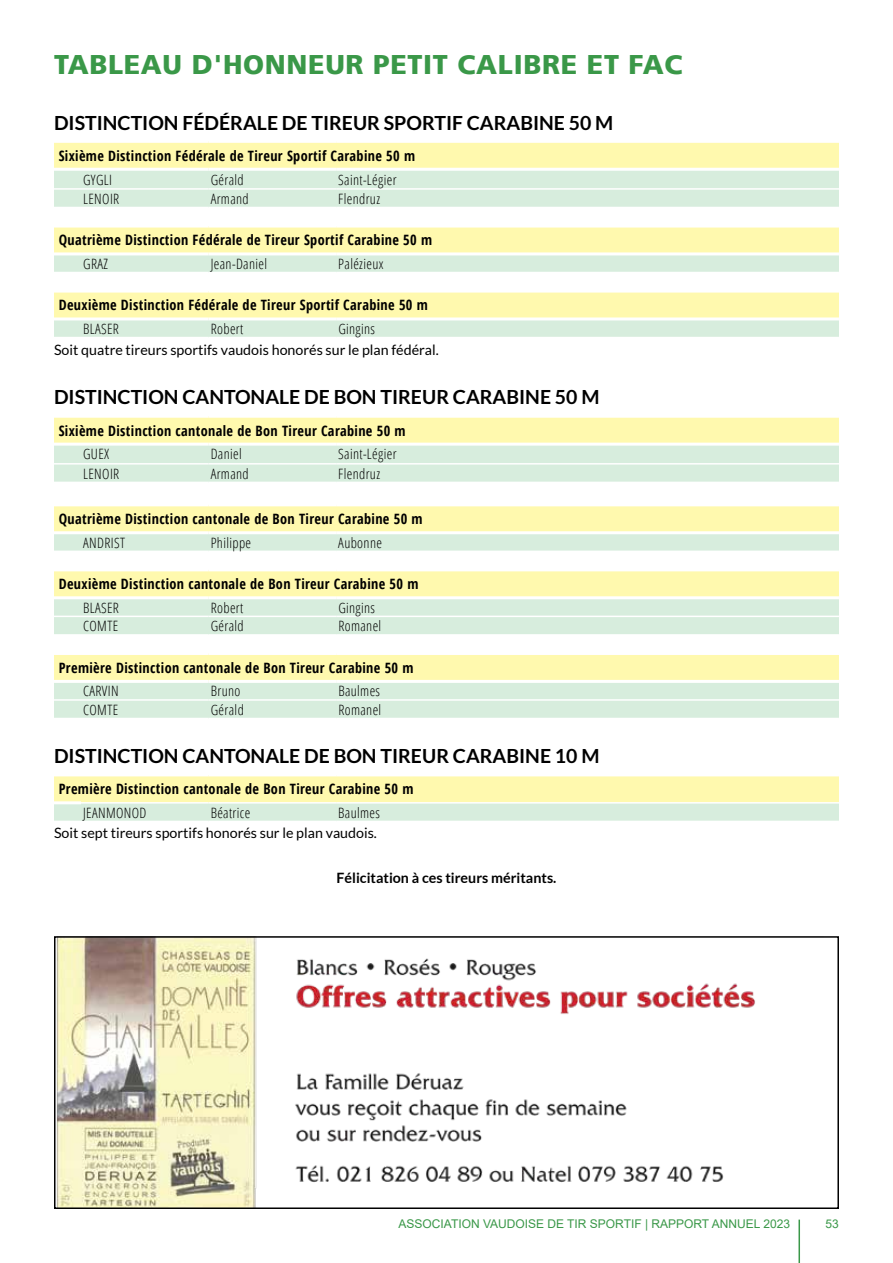
<style>
.page{position:relative;width:893px;height:1263px;background:#fff}
.page>*{position:absolute;margin:0;border:0;box-sizing:border-box;transform-origin:0 0}
.t1{font:900 27px "Frutiger";letter-spacing:.025em;color:#3a9848}
.t2{font:700 19.5px "Lato";color:#000}
.t3{font:700 condensed 14.25px "Open Sans";letter-spacing:.025em;color:#000}
.t4{font:300 condensed 14.25px "Open Sans";letter-spacing:.025em;color:#000}
.t5{font:14.25px "Lato";color:#000}
.t6{font:700 14.25px "Lato";color:#000}
.t7{font:12px "Arial";color:#3a9848}
</style>
<div class="page">
<hr style="left:798px;top:1219px;width:2px;height:44px;background:#3a9848">
<div style="left:54px;top:143px;width:785px;height:25px;background:#fff9ae"></div>
<svg style="left:54px;top:171px;width:785px;height:166px"></svg>
<svg style="left:54px;top:207px;width:27px;height:1px"></svg>
<hr style="left:81px;top:207px;width:128px;height:1px;background:#fff">
<hr style="left:209px;top:207px;width:127px;height:1px;background:#fff">
<hr style="left:336px;top:207px;width:503px;height:1px;background:#fff">
<hr style="left:54px;top:225px;width:27px;height:3px;background:#fff">
<hr style="left:81px;top:225px;width:128px;height:3px;background:#fff">
<hr style="left:209px;top:225px;width:127px;height:3px;background:#fff">
<hr style="left:336px;top:225px;width:503px;height:3px;background:#fff">
<hr style="left:54px;top:252px;width:27px;height:3px;background:#fff">
<hr style="left:81px;top:252px;width:128px;height:3px;background:#fff">
<hr style="left:209px;top:252px;width:127px;height:3px;background:#fff">
<hr style="left:336px;top:252px;width:503px;height:3px;background:#fff">
<hr style="left:54px;top:290px;width:27px;height:3px;background:#fff">
<hr style="left:81px;top:290px;width:128px;height:3px;background:#fff">
<hr style="left:209px;top:290px;width:127px;height:3px;background:#fff">
<hr style="left:336px;top:290px;width:503px;height:3px;background:#fff">
<hr style="left:54px;top:317px;width:27px;height:3px;background:#fff">
<hr style="left:81px;top:317px;width:128px;height:3px;background:#fff">
<hr style="left:209px;top:317px;width:127px;height:3px;background:#fff">
<hr style="left:336px;top:317px;width:503px;height:3px;background:#fff">
<hr style="left:54px;top:188px;width:27px;height:2px;background:#fff">
<hr style="left:81px;top:188px;width:128px;height:2px;background:#fff">
<svg style="left:54px;top:272px;width:27px;height:1px"></svg>
<hr style="left:81px;top:272px;width:128px;height:1px;background:#fff">
<hr style="left:209px;top:188px;width:127px;height:2px;background:#fff">
<hr style="left:336px;top:188px;width:503px;height:2px;background:#fff">
<hr style="left:209px;top:272px;width:127px;height:1px;background:#fff">
<hr style="left:336px;top:272px;width:503px;height:1px;background:#fff">
<div style="left:54px;top:418px;width:785px;height:25px;background:#fff9ae"></div>
<svg style="left:54px;top:446px;width:785px;height:272px"></svg>
<svg style="left:54px;top:482px;width:27px;height:1px"></svg>
<hr style="left:81px;top:482px;width:128px;height:1px;background:#fff">
<hr style="left:209px;top:482px;width:127px;height:1px;background:#fff">
<hr style="left:336px;top:482px;width:503px;height:1px;background:#fff">
<hr style="left:54px;top:503px;width:27px;height:3px;background:#fff">
<hr style="left:81px;top:503px;width:128px;height:3px;background:#fff">
<hr style="left:209px;top:503px;width:127px;height:3px;background:#fff">
<hr style="left:336px;top:503px;width:503px;height:3px;background:#fff">
<hr style="left:54px;top:531px;width:27px;height:3px;background:#fff">
<hr style="left:81px;top:531px;width:128px;height:3px;background:#fff">
<hr style="left:209px;top:531px;width:127px;height:3px;background:#fff">
<hr style="left:336px;top:531px;width:503px;height:3px;background:#fff">
<hr style="left:54px;top:568px;width:27px;height:3px;background:#fff">
<hr style="left:81px;top:568px;width:128px;height:3px;background:#fff">
<hr style="left:209px;top:568px;width:127px;height:3px;background:#fff">
<hr style="left:336px;top:568px;width:503px;height:3px;background:#fff">
<hr style="left:54px;top:596px;width:27px;height:3px;background:#fff">
<hr style="left:81px;top:596px;width:128px;height:3px;background:#fff">
<hr style="left:209px;top:596px;width:127px;height:3px;background:#fff">
<hr style="left:336px;top:596px;width:503px;height:3px;background:#fff">
<hr style="left:54px;top:652px;width:27px;height:3px;background:#fff">
<hr style="left:81px;top:652px;width:128px;height:3px;background:#fff">
<hr style="left:209px;top:652px;width:127px;height:3px;background:#fff">
<hr style="left:336px;top:652px;width:503px;height:3px;background:#fff">
<hr style="left:54px;top:680px;width:27px;height:3px;background:#fff">
<hr style="left:81px;top:680px;width:128px;height:3px;background:#fff">
<hr style="left:209px;top:680px;width:127px;height:3px;background:#fff">
<hr style="left:336px;top:680px;width:503px;height:3px;background:#fff">
<hr style="left:54px;top:463px;width:27px;height:2px;background:#fff">
<hr style="left:81px;top:463px;width:128px;height:2px;background:#fff">
<svg style="left:54px;top:551px;width:27px;height:1px"></svg>
<hr style="left:81px;top:551px;width:128px;height:1px;background:#fff">
<svg style="left:54px;top:616px;width:27px;height:1px"></svg>
<hr style="left:81px;top:616px;width:128px;height:1px;background:#fff">
<hr style="left:54px;top:634px;width:27px;height:2px;background:#fff">
<hr style="left:81px;top:634px;width:128px;height:2px;background:#fff">
<hr style="left:54px;top:699px;width:27px;height:2px;background:#fff">
<hr style="left:81px;top:699px;width:128px;height:2px;background:#fff">
<hr style="left:209px;top:463px;width:127px;height:2px;background:#fff">
<hr style="left:336px;top:463px;width:503px;height:2px;background:#fff">
<hr style="left:209px;top:551px;width:127px;height:1px;background:#fff">
<hr style="left:336px;top:551px;width:503px;height:1px;background:#fff">
<hr style="left:209px;top:616px;width:127px;height:1px;background:#fff">
<hr style="left:336px;top:616px;width:503px;height:1px;background:#fff">
<hr style="left:209px;top:634px;width:127px;height:2px;background:#fff">
<hr style="left:336px;top:634px;width:503px;height:2px;background:#fff">
<hr style="left:209px;top:699px;width:127px;height:2px;background:#fff">
<hr style="left:336px;top:699px;width:503px;height:2px;background:#fff">
<div style="left:54px;top:775px;width:785px;height:28px;background:#fff9ae"></div>
<svg style="left:54px;top:803px;width:785px;height:18px;background:#d8edde"></svg>
<hr style="left:81px;top:802px;width:128px;height:1px;background:#fff">
<hr style="left:209px;top:802px;width:127px;height:1px;background:#fff">
<hr style="left:336px;top:802px;width:503px;height:1px;background:#fff">
<hr style="left:54px;top:773px;width:27px;height:3px;background:#fff">
<hr style="left:81px;top:773px;width:128px;height:3px;background:#fff">
<hr style="left:209px;top:773px;width:127px;height:3px;background:#fff">
<hr style="left:336px;top:773px;width:503px;height:3px;background:#fff">
<hr style="left:54px;top:801px;width:27px;height:3px;background:#fff">
<img style="left:57px;top:939px;width:698px;height:267px">
<div style="left:54px;top:936px;width:785px;height:273px;border:2px solid #000"></div>
<h1 class="t1" style="left:54px;top:48px;width:630px">TABLEAU D'HONNEUR PETIT CALIBRE ET FAC</h1>
<h2 class="t2" style="left:54px;top:111px;width:561px">DISTINCTION FÉDÉRALE DE TIREUR SPORTIF CARABINE 50 M</h2>
<p class="t3" style="left:59px;top:146px;width:358px">Sixième Distinction Fédérale de Tireur Sportif Carabine 50 m</p>
<p class="t4" style="left:83px;top:170px;width:31px">GYGLI</p>
<p class="t4" style="left:211px;top:170px;width:35px">Gérald</p>
<p class="t4" style="left:338px;top:170px;width:60px">Saint-Légier</p>
<p class="t4" style="left:83px;top:189px;width:38px">LENOIR</p>
<p class="t4" style="left:211px;top:189px;width:40px">Armand</p>
<p class="t4" style="left:338px;top:189px;width:43px">Flendruz</p>
<p class="t3" style="left:59px;top:230px;width:375px">Quatrième Distinction Fédérale de Tireur Sportif Carabine 50 m</p>
<p class="t4" style="left:83px;top:254px;width:26px">GRAZ</p>
<p class="t4" style="left:211px;top:254px;width:58px">Jean-Daniel</p>
<p class="t4" style="left:338px;top:254px;width:47px">Palézieux</p>
<p class="t3" style="left:59px;top:295px;width:371px">Deuxième Distinction Fédérale de Tireur Sportif Carabine 50 m</p>
<p class="t4" style="left:83px;top:319px;width:37px">BLASER</p>
<p class="t4" style="left:211px;top:319px;width:34px">Robert</p>
<p class="t4" style="left:338px;top:319px;width:38px">Gingins</p>
<p class="t5" style="left:54px;top:341px;width:386px">Soit quatre tireurs sportifs vaudois honorés sur le plan fédéral.</p>
<h2 class="t2" style="left:54px;top:386px;width:547px">DISTINCTION CANTONALE DE BON TIREUR CARABINE 50 M</h2>
<p class="t3" style="left:59px;top:420px;width:348px">Sixième Distinction cantonale de Bon Tireur Carabine 50 m</p>
<p class="t4" style="left:83px;top:445px;width:28px">GUEX</p>
<p class="t4" style="left:211px;top:445px;width:33px">Daniel</p>
<p class="t4" style="left:338px;top:445px;width:60px">Saint-Légier</p>
<p class="t4" style="left:83px;top:464px;width:38px">LENOIR</p>
<p class="t4" style="left:211px;top:464px;width:40px">Armand</p>
<p class="t4" style="left:338px;top:464px;width:43px">Flendruz</p>
<p class="t3" style="left:59px;top:509px;width:365px">Quatrième Distinction cantonale de Bon Tireur Carabine 50 m</p>
<p class="t4" style="left:83px;top:533px;width:43px">ANDRIST</p>
<p class="t4" style="left:211px;top:533px;width:42px">Philippe</p>
<p class="t4" style="left:338px;top:533px;width:45px">Aubonne</p>
<p class="t3" style="left:59px;top:574px;width:361px">Deuxième Distinction cantonale de Bon Tireur Carabine 50 m</p>
<p class="t4" style="left:83px;top:598px;width:37px">BLASER</p>
<p class="t4" style="left:211px;top:598px;width:34px">Robert</p>
<p class="t4" style="left:338px;top:598px;width:38px">Gingins</p>
<p class="t4" style="left:83px;top:616px;width:36px">COMTE</p>
<p class="t4" style="left:211px;top:616px;width:35px">Gérald</p>
<p class="t4" style="left:338px;top:616px;width:44px">Romanel</p>
<p class="t3" style="left:59px;top:658px;width:356px">Première Distinction cantonale de Bon Tireur Carabine 50 m</p>
<p class="t4" style="left:83px;top:681px;width:37px">CARVIN</p>
<p class="t4" style="left:211px;top:681px;width:31px">Bruno</p>
<p class="t4" style="left:338px;top:681px;width:43px">Baulmes</p>
<p class="t4" style="left:83px;top:700px;width:36px">COMTE</p>
<p class="t4" style="left:211px;top:700px;width:35px">Gérald</p>
<p class="t4" style="left:338px;top:700px;width:44px">Romanel</p>
<h2 class="t2" style="left:54px;top:745px;width:547px">DISTINCTION CANTONALE DE BON TIREUR CARABINE 10 M</h2>
<p class="t3" style="left:59px;top:779px;width:356px">Première Distinction cantonale de Bon Tireur Carabine 50 m</p>
<p class="t4" style="left:83px;top:803px;width:65px">JEANMONOD</p>
<p class="t4" style="left:211px;top:803px;width:41px">Béatrice</p>
<p class="t4" style="left:338px;top:803px;width:43px">Baulmes</p>
<p class="t5" style="left:54px;top:825px;width:324px">Soit sept tireurs sportifs honorés sur le plan vaudois.</p>
<p class="t6" style="left:337px;top:869px;width:221px">Félicitation à ces tireurs méritants.</p>
<p class="t7" style="left:399px;top:1216px;width:393px">ASSOCIATION VAUDOISE DE TIR SPORTIF | RAPPORT ANNUEL 2023</p>
<p class="t7" style="left:826px;top:1216px;width:15px">53</p>
</div>
